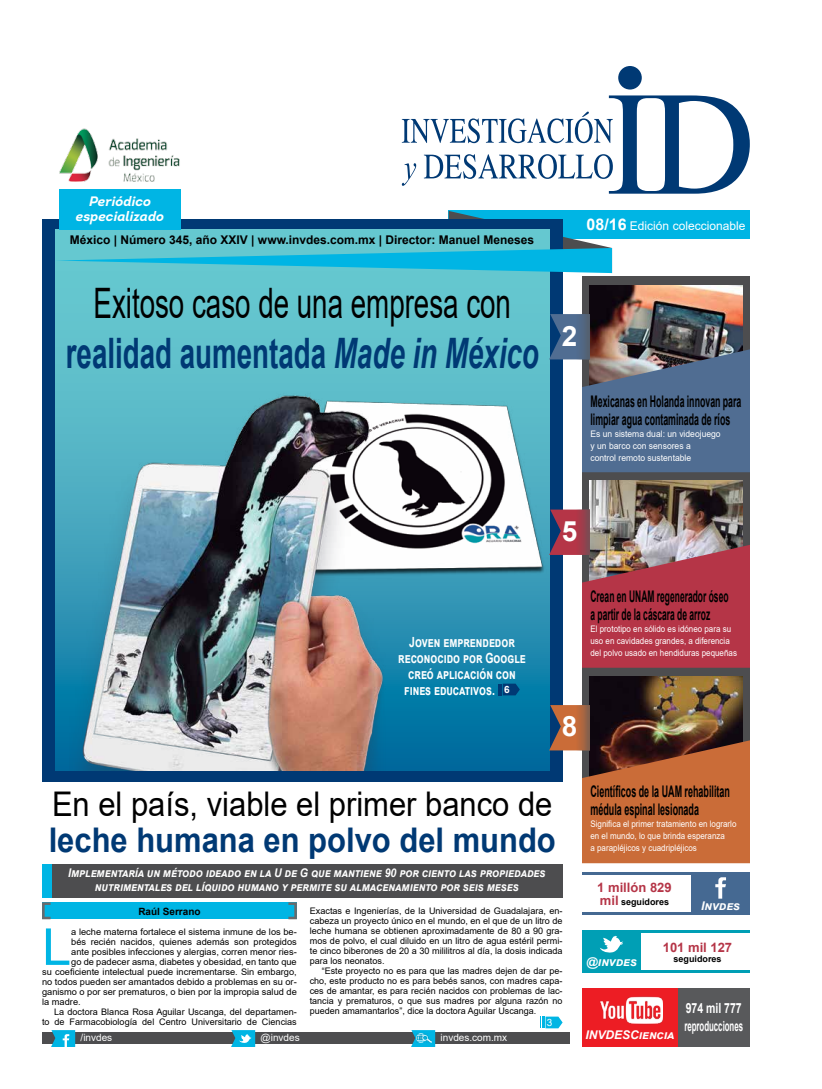
<style>
.page{position:relative;width:822px;height:1089px;background:#fff}
.page>*{position:absolute;margin:0;border:0;box-sizing:border-box;transform-origin:0 0}
.t1{font:50.9px "Arial";color:#00b5e4}
.t2{font:42px/50px "Arial";color:#000;text-align:center;scale:.66 1}
.t3{font:34px "Arial";color:#000;scale:.91 1}
.t4{font:700 34px "Arial";color:#003974;scale:.91 1}
.t5{font:700 28px "Arial";color:#fff}
.t6{font:700 16px/18px "Arial";color:#000;scale:.55 1}
.t7{font:700 16px/18px "Arial";color:#000;scale:.53 1}
.t8{font:700 16px/18px "Arial";color:#000;scale:.56 1}
.t9{font:700 14px/18px "Arial";color:#fff;scale:.75 1}
.t10{font:700 14px "Arial";letter-spacing:.025em;color:#fff;scale:.75 1}
.t11{font:italic 700 13.7px/15px "Intro";color:#fff;text-align:center}
.t12{font:700 13px "Arial";color:#b53547}
.t13{font:italic 700 12px/14px "Arial";letter-spacing:.005em;color:#fff;text-align:center;scale:.88 1}
.t14{font:700 12px "Arial";color:#000}
.t15{font:italic 700 12px "Arial";letter-spacing:.005em;color:#fff}
.t16{font:12px "Arial";color:#fff}
.t17{font:10px "Arial";color:#fff}
.t18{font:700 10px "Arial";color:#000}
.t19{font:9px/10px "Arial";color:#000;text-align:justify}
.t20{font:9px/12px "Arial";color:#fff;scale:.89 1}
.t21{font:9px/12px "Arial";color:#fff;scale:.95 1}
.t22{font:700 9px "Arial";color:#000}
.s1{font-weight:700;color:#003974}
.s2{font-weight:700;font-style:italic;color:#003974}
.s3{font-weight:700;font-size:16px}
.s4{font-size:13px;color:#b53547}
</style>
<div class="page">
<div style="left:42px;top:902px;width:255px;height:17px;background:#00b5e4"></div>
<svg style="left:42px;top:902px;width:9px;height:17px"></svg>
<svg style="left:288px;top:902px;width:9px;height:17px"></svg>
<div style="left:449px;top:210px;width:301px;height:29px;background:#00b5e4"></div>
<div style="left:42px;top:219px;width:521px;height:563px;background:#003974"></div>
<svg style="left:55px;top:273px;width:494px;height:497px;background:#46abc0"></svg>
<div style="left:618px;top:66px;width:24px;height:24px;background:#003974;border-radius:50%"></div>
<svg style="left:402px;top:95px;width:348px;height:99px"></svg>
<div style="left:582px;top:277px;width:168px;height:586px;background:#4d4d4f"></div>
<img style="left:590px;top:285px;width:152px;height:29px">
<img style="left:590px;top:480px;width:152px;height:30px">
<svg style="left:55px;top:211px;width:557px;height:62px"></svg>
<div style="left:59px;top:189px;width:122px;height:41px;background:#00b5e4"></div>
<img style="left:59px;top:128px;width:121px;height:54px">
<img style="left:549px;top:314px;width:201px;height:158px">
<svg style="left:573px;top:314px;width:17px;height:45px"></svg>
<img style="left:549px;top:510px;width:201px;height:158px">
<svg style="left:573px;top:510px;width:17px;height:45px"></svg>
<div style="left:691px;top:872px;width:59px;height:42px;background:#456992"></div>
<svg style="left:715px;top:877px;width:11px;height:22px"></svg>
<hr style="left:582px;top:872px;width:109px;height:2px;background:#456992">
<hr style="left:582px;top:912px;width:109px;height:2px;background:#456992">
<img style="left:590px;top:676px;width:152px;height:29px">
<hr style="left:641px;top:930px;width:109px;height:3px;background:#009fb5">
<hr style="left:641px;top:970px;width:109px;height:3px;background:#009fb5">
<div style="left:582px;top:930px;width:59px;height:43px;background:#009fb5"></div>
<svg style="left:600px;top:936px;width:23px;height:17px"></svg>
<svg style="left:549px;top:705px;width:201px;height:158px;background:#a76a49"></svg>
<svg style="left:573px;top:705px;width:17px;height:45px"></svg>
<div style="left:42px;top:1033px;width:528px;height:11px;background:#4d4d4f"></div>
<svg style="left:51px;top:1030px;width:24px;height:17px"></svg>
<svg style="left:231px;top:1030px;width:24px;height:17px"></svg>
<svg style="left:411px;top:1030px;width:24px;height:17px"></svg>
<img style="left:417px;top:1034px;width:15px;height:9px">
<svg style="left:542px;top:1017px;width:21px;height:11px"></svg>
<div style="left:51px;top:864px;width:512px;height:33px;background:#4d4d4f"></div>
<div style="left:42px;top:864px;width:9px;height:33px;background:#00b5e4"></div>
<svg style="left:498px;top:684px;width:22px;height:11px"></svg>
<img style="left:390px;top:396px;width:159px;height:187px">
<img style="left:69px;top:387px;width:321px;height:383px">
<div style="left:678px;top:989px;width:72px;height:58px;background:#58595b"></div>
<div style="left:582px;top:989px;width:96px;height:58px;background:#ed1d24"></div>
<img style="left:600px;top:996px;width:62px;height:28px">
<h3 class="t11" style="left:76px;top:193px;width:90px">Periódico especializado</h3>
<h3 class="t14" style="left:70px;top:232px;width:466px">México | Número 345, año XXIV | www.invdes.com.mx | Director: Manuel Meneses</h3>
<h2 class="t2" style="left:66px;top:278px;width:718px">Exitoso caso de una empresa con <span class="s1">realidad aumentada</span> <span class="s2">Made in México</span></h2>
<h3 class="t16" style="left:587px;top:218px;width:160px"><span class="s3">08/16</span> Edición coleccionable</h3>
<h3 class="t5" style="left:562px;top:316px;width:17px">2</h3>
<h3 class="t6" style="left:591px;top:392px;width:276px">Mexicanas en Holanda innovan para limpiar agua contaminada de ríos</h3>
<p class="t21" style="left:591px;top:427px;width:139px">Es un sistema dual: un videojuego y un barco con sensores a<br>control remoto sustentable</p>
<h3 class="t5" style="left:562px;top:511px;width:17px">5</h3>
<h3 class="t9" style="left:409px;top:634px;width:139px">Joven emprendedor</h3>
<h3 class="t9" style="left:398px;top:650px;width:172px">reconocido por Google</h3>
<h3 class="t10" style="left:408px;top:665px;width:145px">creó aplicación con</h3>
<h3 class="t9" style="left:404px;top:682px;width:142px">fines educativos. <sup>6</sup></h3>
<h3 class="t7" style="left:591px;top:587px;width:262px">Crean en UNAM regenerador óseo a partir de la cáscara de arroz</h3>
<p class="t20" style="left:591px;top:623px;width:166px">El prototipo en sólido es idóneo para su uso en cavidades grandes, a diferencia del polvo usado en hendiduras pequeñas</p>
<h3 class="t5" style="left:562px;top:707px;width:17px">8</h3>
<h3 class="t3" style="left:52px;top:781px;width:551px">En el país, viable el primer banco de</h3>
<h3 class="t4" style="left:49px;top:816px;width:559px">leche humana en polvo del mundo</h3>
<h3 class="t13" style="left:68px;top:866px;width:544px">Implementaría un método ideado en la U de G que mantiene 90 por ciento las propiedades nutrimentales del líquido humano y permite su almacenamiento por seis meses</h3>
<p class="t18" style="left:138px;top:904px;width:64px">Raúl Serrano</p>
<h1 class="t1" style="left:42px;top:912px;width:31px">L</h1>
<p class="t19" style="left:71px;top:927px;width:227px">a leche materna fortalece el sistema inmune de los be-</p>
<p class="t19" style="left:71px;top:937px;width:227px">bés recién nacidos, quienes además son protegidos</p>
<p class="t19" style="left:71px;top:947px;width:227px">ante posibles infecciones y alergias, corren menor ries-</p>
<p class="t19" style="left:71px;top:957px;width:227px">go de padecer asma, diabetes y obesidad, en tanto que</p>
<p class="t19" style="left:42px;top:967px;width:256px">su coeficiente intelectual puede incrementarse. Sin embargo,</p>
<p class="t19" style="left:42px;top:977px;width:256px">no todos pueden ser amantados debido a problemas en su or-</p>
<p class="t19" style="left:42px;top:987px;width:256px">ganismo o por ser prematuros, o bien por la impropia salud de</p>
<p class="t19" style="left:42px;top:997px;width:40px">la madre.</p>
<p class="t19" style="left:54px;top:1007px;width:244px">La doctora Blanca Rosa Aguilar Uscanga, del departamen-</p>
<p class="t19" style="left:42px;top:1017px;width:256px">to de Farmacobiología del Centro Universitario de Ciencias</p>
<p class="t19" style="left:310px;top:906px;width:254px">Exactas e Ingenierías, de la Universidad de Guadalajara, en&shy;cabeza un proyecto único en el mundo, en el que de un litro de leche humana se obtienen aproximadamente de 80 a 90 gra&shy;mos de polvo, el cual diluido en un litro de agua estéril permi&shy;te cinco biberones de 20 a 30 mililitros al día, la dosis indicada para los neonatos.</p>
<p class="t19" style="left:310px;top:966px;width:254px;text-indent:12px">“Este proyecto no es para que las madres dejen de dar pe&shy;cho, este producto no es para bebés sanos, con madres capa&shy;ces de amantar, es para recién nacidos con problemas de lac&shy;tancia y prematuros, o que sus madres por alguna razón no pueden amamantarlos”, dice la doctora Aguilar Uscanga.</p>
<p class="t17" style="left:547px;top:1016px;width:7px">3</p>
<p class="t17" style="left:81px;top:1031px;width:33px">/invdes</p>
<p class="t17" style="left:261px;top:1031px;width:41px">@invdes</p>
<p class="t17" style="left:441px;top:1031px;width:68px">invdes.com.mx</p>
<h3 class="t8" style="left:591px;top:783px;width:250px">Científicos de la UAM rehabilitan médula espinal lesionada</h3>
<p class="t20" style="left:591px;top:818px;width:166px">Significa el primer tratamiento en lograrlo en el mundo, lo que brinda esperanza<br>a parapléjicos y cuadripléjicos</p>
<h3 class="t12" style="left:597px;top:879px;width:76px">1 millón 829</h3>
<p class="t22" style="left:600px;top:896px;width:71px"><span class="s4">mil</span> seguidores</p>
<h3 class="t15" style="left:701px;top:898px;width:40px">Invdes</h3>
<h3 class="t15" style="left:586px;top:954px;width:52px">@invdes</h3>
<h3 class="t12" style="left:663px;top:938px;width:71px">101 mil 127</h3>
<p class="t22" style="left:674px;top:952px;width:50px">seguidores</p>
<h3 class="t15" style="left:585px;top:1027px;width:90px">INVDESCiencia</h3>
<h3 class="t9" style="left:684px;top:999px;width:80px">974 mil 777 reproducciones</h3>
</div>
